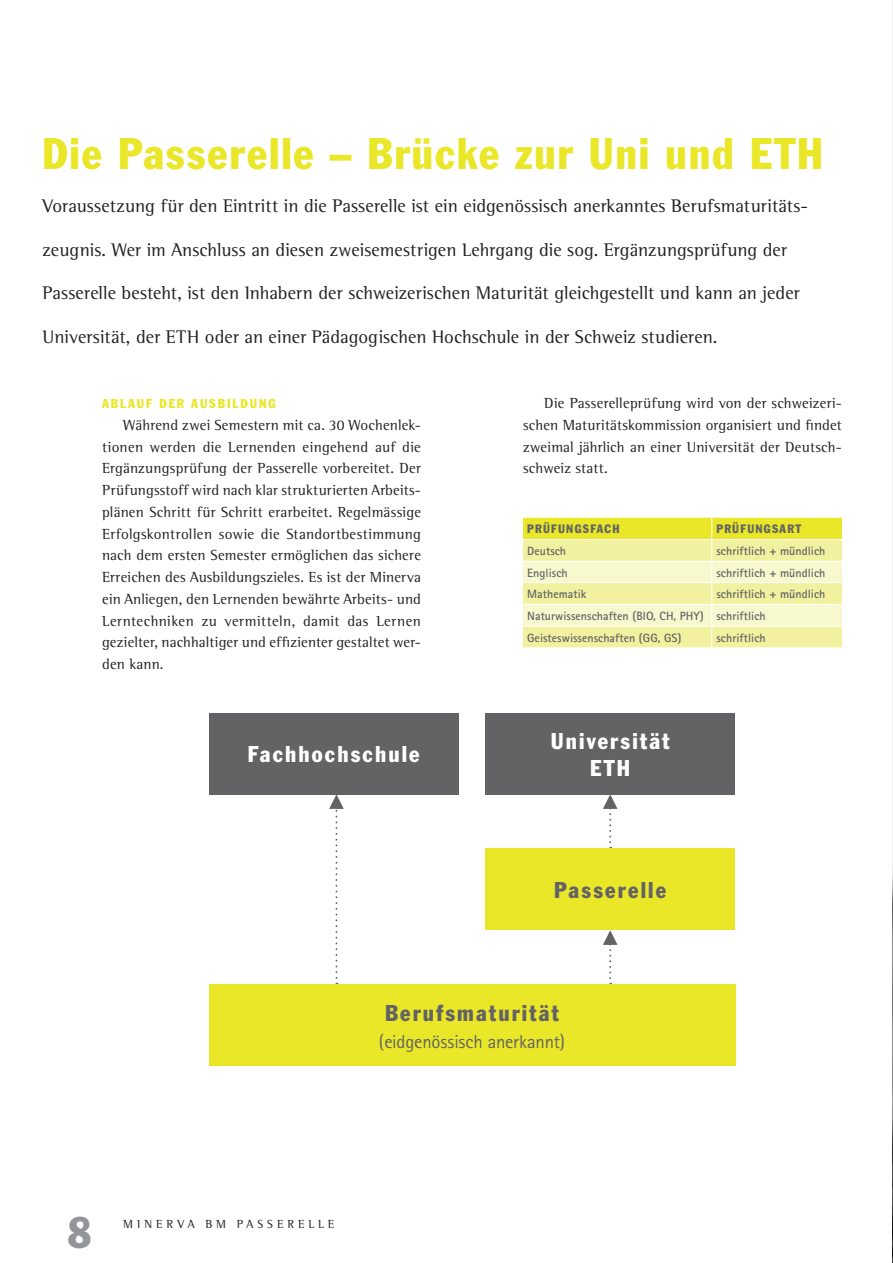
<style>
.page{position:relative;width:893px;height:1263px;background:#fff}
.page>*{position:absolute;margin:0;border:0;box-sizing:border-box;transform-origin:0 0}
.t1{font:condensed 43.5px "Franklin Gothic";letter-spacing:.04em;color:#e9e727}
.t2{font:condensed 43.5px "Franklin Gothic";color:#939598}
.t3{font:condensed 22.5px/27.2px "Franklin Gothic";letter-spacing:.095em;color:#fff;text-align:center}
.t4{font:condensed 22.5px "Franklin Gothic";letter-spacing:.1em;color:#636366}
.t5{font:18.75px "Rotis Semi Serif";letter-spacing:.005em;color:#231f20}
.t6{font:18.75px "Rotis Sans Serif";letter-spacing:-.01em;color:#636366}
.t7{font:15px/21.8px "Rotis Semi Serif";letter-spacing:.01em;color:#231f20;text-align:justify}
.t8{font:condensed 12.75px "Franklin Gothic";letter-spacing:.15em;color:#e9e727}
.t9{font:700 12px/21.8px "Rotis Sans Serif";letter-spacing:.005em;color:#636366}
.t10{font:condensed 12px "Franklin Gothic";letter-spacing:.105em;color:#636366}
.t11{font:12px "Rotis Semi Serif";letter-spacing:.33em;color:#231f20}
</style>
<div class="page">
<svg style="left:523px;top:518px;width:319px;height:130px;background:#f3f29f"></svg>
<svg style="left:329px;top:794px;width:15px;height:191px"></svg>
<svg style="left:603px;top:794px;width:14px;height:55px"></svg>
<svg style="left:603px;top:930px;width:14px;height:55px"></svg>
<div style="left:209px;top:713px;width:250px;height:81px;background:#636366"></div>
<div style="left:485px;top:713px;width:250px;height:81px;background:#636366"></div>
<div style="left:485px;top:849px;width:250px;height:81px;background:#e9e727"></div>
<div style="left:209px;top:985px;width:526px;height:81px;background:#e9e727"></div>
<img style="left:892px;top:0;width:1px;height:1263px">
<h1 class="t1" style="left:43px;top:127px;width:782px">Die Passerelle – Brücke zur Uni und ETH</h1>
<p class="t5" style="left:43px;top:195px;width:767px">Voraussetzung für den Eintritt in die Passerelle ist ein eidgenössisch anerkanntes Berufsmaturitäts-</p>
<p class="t5" style="left:43px;top:239px;width:746px">zeugnis. Wer im Anschluss an diesen zweisemestrigen Lehrgang die sog. Ergänzungsprüfung der</p>
<p class="t5" style="left:43px;top:282px;width:759px">Passerelle besteht, ist den Inhabern der schweizerischen Maturität gleichgestellt und kann an jeder</p>
<p class="t5" style="left:43px;top:326px;width:676px">Universität, der ETH oder an einer Pädagogischen Hochschule in der Schweiz studieren.</p>
<p class="t8" style="left:102px;top:396px;width:175px">ABLAUF DER AUSBILDUNG</p>
<p class="t7" style="left:102px;top:414px;width:320px;text-indent:21px">Während zwei Semestern mit ca. 30 Wochenlek&shy;tionen werden die Lernenden eingehend auf die Ergänzungsprüfung der Passerelle vorbereitet. Der Prüfungsstoff wird nach klar strukturierten Arbeits&shy;plänen Schritt für Schritt erarbeitet. Regelmässige Erfolgskontrollen sowie die Standortbestimmung nach dem ersten Semester ermöglichen das sichere Erreichen des Ausbildungszieles. Es ist der Minerva ein Anliegen, den Lernenden bewährte Arbeits- und Lerntechniken zu vermitteln, damit das Lernen gezielter, nachhaltiger und effizienter gestaltet wer&shy;den kann.</p>
<h2 class="t3" style="left:248px;top:740px;width:173px">Fachhochschule</h2>
<p class="t7" style="left:523px;top:392px;width:320px;text-indent:21px">Die Passerelleprüfung wird von der schweizeri&shy;schen Maturitätskommission organisiert und findet zweimal jährlich an einer Universität der Deutsch&shy;schweiz statt.</p>
<p class="t10" style="left:527px;top:521px;width:94px">PRÜFUNGSFACH</p>
<p class="t10" style="left:716px;top:521px;width:86px">PRÜFUNGSART</p>
<p class="t9" style="left:527px;top:540px;width:40px">Deutsch</p>
<p class="t9" style="left:716px;top:540px;width:110px">schriftlich + mündlich</p>
<p class="t9" style="left:527px;top:561px;width:42px">Englisch</p>
<p class="t9" style="left:716px;top:561px;width:110px">schriftlich + mündlich</p>
<p class="t9" style="left:527px;top:583px;width:61px">Mathematik</p>
<p class="t9" style="left:527px;top:583px;width:300px;text-indent:189px">schriftlich + mündlich<br>Naturwissenschaften (BIO, CH, PHY) schriftlich<br>Geisteswissenschaften (GG, GS)</p>
<p class="t9" style="left:716px;top:627px;width:51px">schriftlich</p>
<h2 class="t3" style="left:551px;top:727px;width:120px">Universität<br>ETH</h2>
<h2 class="t4" style="left:554px;top:876px;width:113px">Passerelle</h2>
<h2 class="t4" style="left:385px;top:999px;width:175px">Berufsmaturität</h2>
<p class="t6" style="left:379px;top:1030px;width:188px">(eidgenössisch anerkannt)</p>
<h1 class="t2" style="left:68px;top:1206px;width:25px">8</h1>
<p class="t11" style="left:123px;top:1217px;width:212px">MINERVA BM PASSERELLE</p>
</div>
